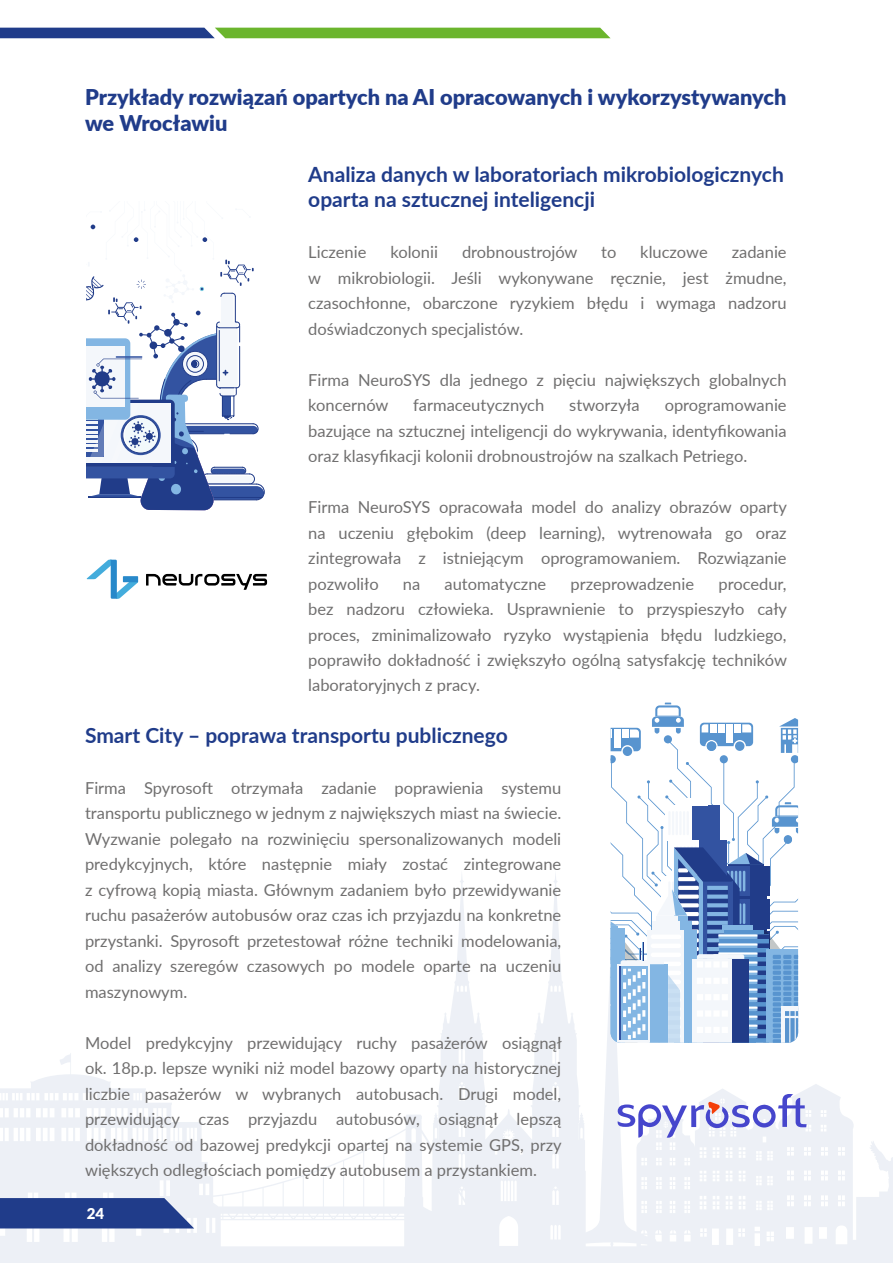
<style>
.page{position:relative;width:893px;height:1263px;background:#fff}
.page>*{position:absolute;margin:0;border:0;box-sizing:border-box;transform-origin:0 0}
.t1{font:900 21.75px/26.1px "Lato";color:#203c8a}
.t2{font:700 21px/25.2px "Lato";color:#203c8a}
.t3{font:16.5px/25.5px "Lato";color:#706f6f;text-align:justify}
.t4{font:900 15px "Lato";color:#fff}
</style>
<div class="page">
<svg style="left:0;top:874px;width:893px;height:389px"></svg>
<svg style="left:146px;top:574px;width:121px;height:16px"></svg>
<svg style="left:87px;top:560px;width:51px;height:39px"></svg>
<svg style="left:617px;top:1094px;width:190px;height:44px"></svg>
<svg style="left:0;top:28px;width:611px;height:10px;background:#558d52"></svg>
<svg style="left:0;top:1198px;width:194px;height:30px;background:#304a92"></svg>
<svg style="left:821px;top:1011px;width:28px;height:32px"></svg>
<svg style="left:611px;top:702px;width:202px;height:341px"></svg>
<svg style="left:87px;top:210px;width:178px;height:300px"></svg>
<h1 class="t1" style="left:85px;top:83px;width:703px">Przykłady rozwiązań opartych na AI opracowanych i wykorzystywanych we Wrocławiu</h1>
<p class="t2" style="left:308px;top:160px;width:477px">Analiza danych w laboratoriach mikrobiologicznych oparta na sztucznej inteligencji</p>
<p class="t3" style="left:308px;top:239px;width:60px">Liczenie</p>
<p class="t3" style="left:390px;top:239px;width:49px">kolonii</p>
<p class="t3" style="left:462px;top:239px;width:117px">drobnoustrojów</p>
<p class="t3" style="left:601px;top:239px;width:17px">to</p>
<p class="t3" style="left:640px;top:239px;width:69px">kluczowe</p>
<p class="t3" style="left:308px;top:239px;width:480px;text-indent:423px">zadanie w mikrobiologii. Jeśli wykonywane ręcznie, jest żmudne, czasochłonne, obarczone ryzykiem błędu i wymaga nadzoru doświadczonych specjalistów.</p>
<p class="t3" style="left:308px;top:366px;width:480px">Firma NeuroSYS dla jednego z pięciu największych globalnych koncernów</p>
<p class="t3" style="left:413px;top:392px;width:133px">farmaceutycznych</p>
<p class="t3" style="left:569px;top:392px;width:72px">stworzyła</p>
<p class="t3" style="left:308px;top:392px;width:480px;text-indent:356px">oprogramowanie bazujące na sztucznej inteligencji do wykrywania, identyfikowania oraz klasyfikacji kolonii drobnoustrojów na szalkach Petriego.</p>
<p class="t3" style="left:308px;top:494px;width:480px">Firma NeuroSYS opracowała model do analizy obrazów oparty na uczeniu głębokim (deep learning), wytrenowała go oraz zintegrowała z istniejącym oprogramowaniem. Rozwiązanie pozwoliło</p>
<p class="t3" style="left:308px;top:570px;width:480px;text-indent:410px">procedur, bez nadzoru człowieka. Usprawnienie to przyspieszyło cały proces, zminimalizowało ryzyko wystąpienia błędu ludzkiego, poprawiło dokładność i zwiększyło ogólną satysfakcję techników laboratoryjnych z pracy.</p>
<p class="t2" style="left:85px;top:721px;width:424px">Smart City – poprawa transportu publicznego</p>
<p class="t3" style="left:85px;top:774px;width:478px">Firma Spyrosoft otrzymała zadanie poprawienia systemu transportu publicznego w jednym z największych miast na świecie.<br>Wyzwanie polegało na rozwinięciu spersonalizowanych modeli predykcyjnych, które następnie miały zostać zintegrowane z cyfrową kopią miasta. Głównym zadaniem było przewidywanie ruchu pasażerów autobusów oraz czas ich przyjazdu na konkretne przystanki. Spyrosoft przetestował różne techniki modelowania, od analizy szeregów czasowych po modele oparte na uczeniu maszynowym.</p>
<p class="t3" style="left:85px;top:1029px;width:478px">Model predykcyjny przewidujący ruchy pasażerów osiągnął ok. 18p.p. lepsze wyniki niż model bazowy oparty na historycznej liczbie pasażerów w wybranych autobusach. Drugi model, przewidujący czas przyjazdu autobusów, osiągnął lepszą dokładność od bazowej predykcji opartej na systemie GPS, przy większych odległościach pomiędzy autobusem a przystankiem.</p>
<p class="t3" style="left:403px;top:570px;width:19px">na</p>
<p class="t3" style="left:445px;top:570px;width:103px">automatyczne</p>
<p class="t3" style="left:571px;top:570px;width:125px">przeprowadzenie</p>
<p class="t4" style="left:87px;top:1202px;width:19px">24</p>
</div>
